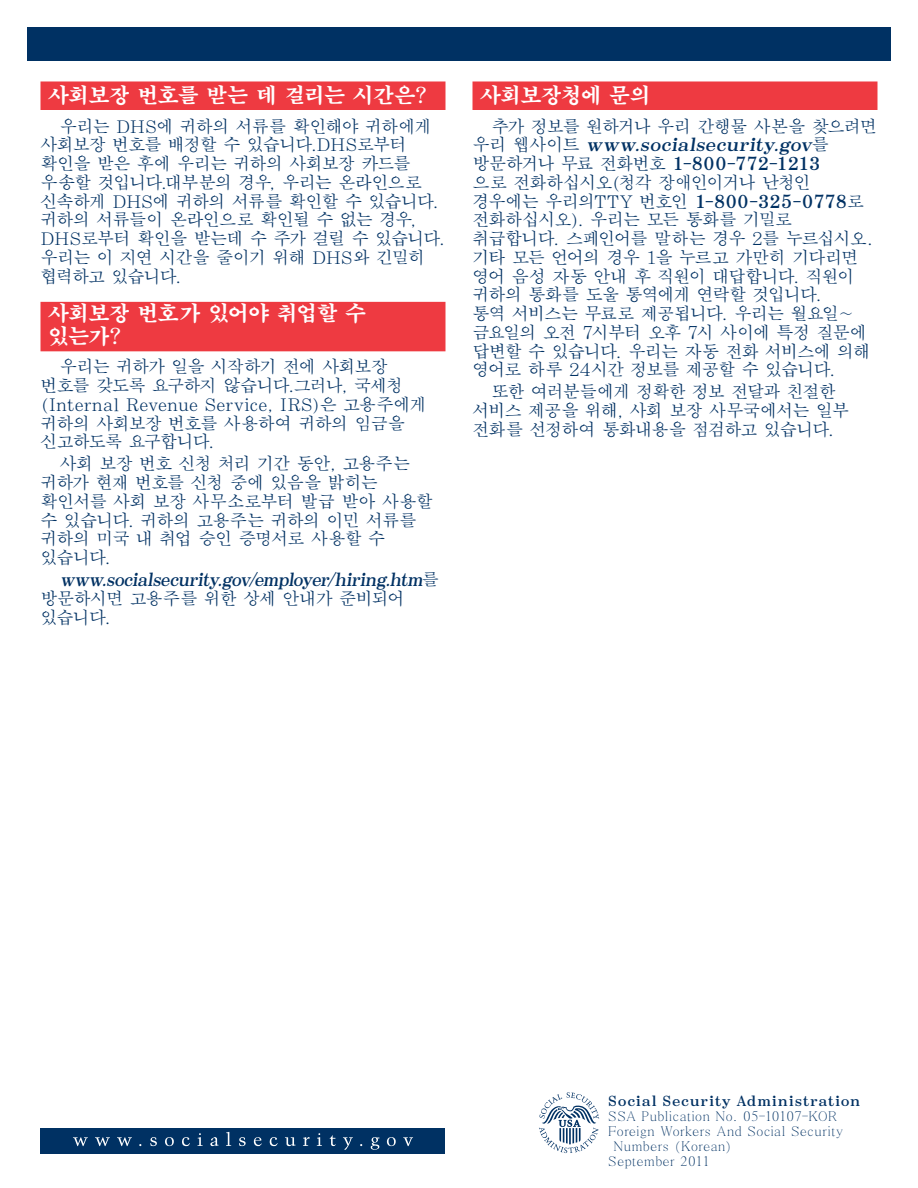
<style>
.page{position:relative;width:918px;height:1188px;background:#fff}
.page>*{position:absolute;margin:0;border:0;box-sizing:border-box;transform-origin:0 0}
.H1-1{font:700 21px "SM Myungjo Std";letter-spacing:-.035em;color:#fff}
.H1-2{font:700 21px/22.5px "SM Myungjo Std";letter-spacing:-.04em;color:#fff}
.Paragraph{font:500 17.25px/18.8px "SM Myungjo Std";letter-spacing:-.065em;color:#003163}
.Paragraph-2{font:700 17.25px/18.8px "SM Myungjo Std";color:#003163;scale:.9 1}
.Pub_Info{font:300 13.5px "SM Myungjo Std";letter-spacing:-.015em;color:#003163}
.Pub_Info-2{font:700 13.5px "SM Myungjo Std";color:#003163}
.s1{font-weight:500}
.s2{font-weight:700}
</style>
<div class="page">
<div style="left:27px;top:27px;width:864px;height:34px;background:#003163"></div>
<div style="left:40px;top:1128px;width:406px;height:25px;background:#003163"></div>
<svg style="left:73px;top:1132px;width:340px;height:18px"></svg>
<div style="left:40px;top:81px;width:406px;height:29px;background:#ee3a41"></div>
<div style="left:40px;top:302px;width:406px;height:49px;background:#ee3a41"></div>
<div style="left:472px;top:81px;width:406px;height:29px;background:#ee3a41"></div>
<svg style="left:539px;top:1092px;width:60px;height:61px"></svg>
<h1 class="H1-1" style="left:48px;top:84px;width:381px">사회보장 번호를 받는 데 걸리는 시간은?</h1>
<p class="Paragraph" style="left:40px;top:117px;width:406px;text-indent:19px">우리는 DHS에 귀하의 서류를 확인해야 귀하에게 사회보장 번호를 배정할 수 있습니다.DHS로부터 확인을 받은 후에 우리는 귀하의 사회보장 카드를 우송할 것입니다.대부분의 경우, 우리는 온라인으로 신속하게 DHS에 귀하의 서류를 확인할 수 있습니다. 귀하의 서류들이 온라인으로 확인될 수 없는 경우,<br>DHS로부터 확인을 받는데 수 주가 걸릴 수 있습니다. 우리는 이 지연 시간을 줄이기 위해 DHS와 긴밀히 협력하고 있습니다.</p>
<h1 class="H1-2" style="left:48px;top:303px;width:320px">사회보장 번호가 있어야 취업할 수 있는가?</h1>
<p class="Paragraph" style="left:40px;top:358px;width:388px;text-indent:19px">우리는 귀하가 일을 시작하기 전에 사회보장 번호를 갖도록 요구하지 않습니다.그러나, 국세청 (Internal Revenue Service, IRS)은 고용주에게 귀하의 사회보장 번호를 사용하여 귀하의 임금을 신고하도록 요구합니다.</p>
<p class="Paragraph" style="left:40px;top:455px;width:394px;text-indent:19px">사회 보장 번호 신청 처리 기간 동안, 고용주는 귀하가 현재 번호를 신청 중에 있음을 밝히는 확인서를 사회 보장 사무소로부터 발급 받아 사용할 수 있습니다. 귀하의 고용주는 귀하의 이민 서류를 귀하의 미국 내 취업 승인 증명서로 사용할 수 있습니다.</p>
<p class="Paragraph-2" style="left:41px;top:571px;width:444px;text-indent:19px">www.socialsecurity.gov/employer/hiring.htm<span class="s1">를 방문하시면 고용주를 위한 상세 안내가 준비되어 있습니다.</span></p>
<h1 class="H1-1" style="left:480px;top:84px;width:172px">사회보장청에 문의</h1>
<p class="Paragraph" style="left:472px;top:117px;width:406px;text-indent:19px">추가 정보를 원하거나 우리 간행물 사본을 찾으려면 우 리 웹 사 이트 <span class="s2">www.socialsecurity.gov</span>를 방문하거나 무료 전화번호 <span class="s2">1-800-772-1213<br></span>으로 전화하십시오(청각 장애인이거나 난청인 경우에는 우리의TTY 번호인 <span class="s2">1-800-325-0778</span>로 전화하십시오). 우리는 모든 통화를 기밀로 취급합니다. 스페인어를 말하는 경우 2를 누르십시오. 기타 모든 언어의 경우 1을 누르고 가만히 기다리면 영어 음성 자동 안내 후 직원이 대답합니다. 직원이 귀하의 통화를 도울 통역에게 연락할 것입니다.<br>통역 서비스는 무료로 제공됩니다. 우리는 월요일~ 금요일의 오전 7시부터 오후 7시 사이에 특정 질문에 답변할 수 있습니다. 우리는 자동 전화 서비스에 의해 영어로 하루 24시간 정보를 제공할 수 있습니다.</p>
<p class="Paragraph" style="left:473px;top:383px;width:378px;text-indent:19px">또한 여러분들에게 정확한 정보 전달과 친절한 서비스 제공을 위해, 사회 보장 사무국에서는 일부 전화를 선정하여 통화내용을 점검하고 있습니다.</p>
<p class="Pub_Info-2" style="left:608px;top:1093px;width:254px">Social Security Administration</p>
<p class="Pub_Info" style="left:608px;top:1108px;width:231px">SSA Publication No. 05-10107-KOR</p>
<p class="Pub_Info" style="left:608px;top:1123px;width:237px">Foreign Workers And Social Security</p>
<p class="Pub_Info" style="left:613px;top:1138px;width:120px">Numbers (Korean)</p>
<p class="Pub_Info" style="left:608px;top:1153px;width:104px">September 2011</p>
</div>
